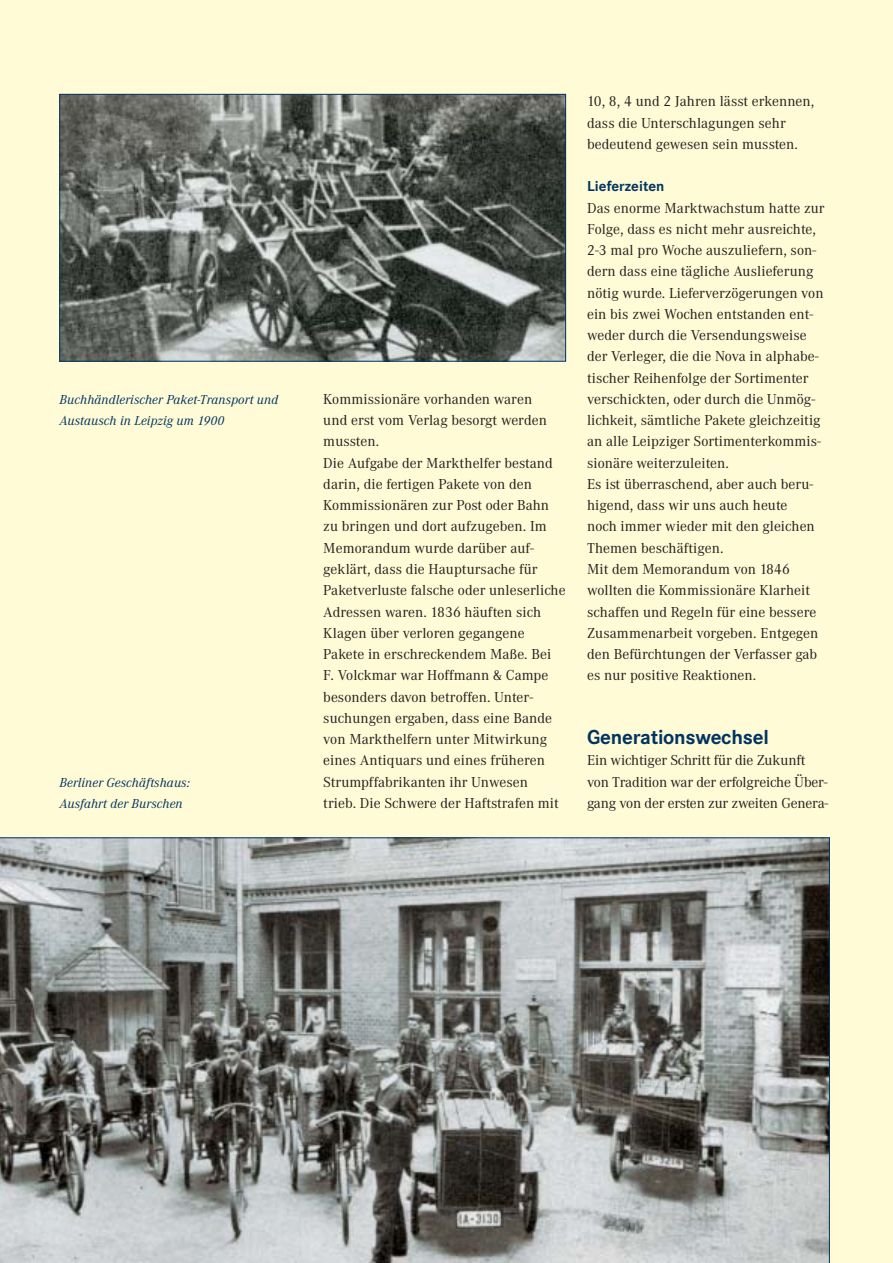
<style>
.page{position:relative;width:893px;height:1263px;background:#fff}
.page>*{position:absolute;margin:0;border:0;box-sizing:border-box;transform-origin:0 0}
.t1{font:700 21px "Corporate S";letter-spacing:-.01em;color:#003461}
.t2{font:15px/21.3px "Corporate A";letter-spacing:.005em;color:#231f1f}
.t3{font:700 15px "Corporate S";letter-spacing:.005em;color:#003461}
.t4{font:italic 13.5px/21.3px "Corporate A";letter-spacing:.01em;color:#003461}
</style>
<div class="page">
<div style="left:0;top:0;width:892px;height:1263px;background:#fffbd6"></div>
<svg style="left:0;top:838px;width:829px;height:425px"></svg>
<img style="left:62px;top:96px;width:502px;height:263px">
<div style="left:60px;top:94px;width:506px;height:267px;border:1px solid #003461"></div>
<p class="t4" style="left:60px;top:390px;width:220px">Buchhändlerischer Paket-Transport und<br>Austausch in Leipzig um 1900</p>
<p class="t4" style="left:60px;top:773px;width:132px">Berliner Geschäftshaus:<br>Ausfahrt der Burschen</p>
<p class="t2" style="left:323px;top:390px;width:244px">Kommissionäre vorhanden waren<br>und erst vom Verlag besorgt werden mussten.<br>Die Aufgabe der Markthelfer bestand darin, die fertigen Pakete von den Kommissionären zur Post oder Bahn zu bringen und dort aufzugeben. Im Memorandum wurde darüber auf&shy;geklärt, dass die Hauptursache für Paketverluste falsche oder unleserliche Adressen waren. 1836 häuften sich Klagen über verloren gegangene Pakete in erschreckendem Maße. Bei<br>F. Volckmar war Hoffmann &amp; Campe besonders davon betroffen. Unter&shy;suchungen ergaben, dass eine Bande von Markthelfern unter Mitwirkung eines Antiquars und eines früheren Strumpffabrikanten ihr Unwesen<br>trieb. Die Schwere der Haftstrafen mit</p>
<p class="t2" style="left:587px;top:92px;width:229px">10, 8, 4 und 2 Jahren lässt erkennen, dass die Unterschlagungen sehr bedeutend gewesen sein mussten.</p>
<p class="t3" style="left:587px;top:181px;width:79px">Lieferzeiten</p>
<p class="t2" style="left:587px;top:199px;width:239px">Das enorme Marktwachstum hatte zur Folge, dass es nicht mehr ausreichte, 2-3 mal pro Woche auszuliefern, son&shy;dern dass eine tägliche Auslieferung nötig wurde. Lieferverzögerungen von ein bis zwei Wochen entstanden ent&shy;weder durch die Versendungsweise der Verleger, die die Nova in alphabe&shy;tischer Reihenfolge der Sortimenter verschickten, oder durch die Unmög&shy;lichkeit, sämtliche Pakete gleichzeitig an alle Leipziger Sortimenterkommis&shy;sionäre weiterzuleiten.<br>Es ist überraschend, aber auch beru&shy;higend, dass wir uns auch heute<br>noch immer wieder mit den gleichen Themen beschäftigen.<br>Mit dem Memorandum von 1846 wollten die Kommissionäre Klarheit schaffen und Regeln für eine bessere Zusammenarbeit vorgeben. Entgegen den Befürchtungen der Verfasser gab es nur positive Reaktionen.</p>
<h1 class="t1" style="left:587px;top:730px;width:183px">Generationswechsel</h1>
<p class="t2" style="left:587px;top:752px;width:243px">Ein wichtiger Schritt für die Zukunft von Tradition war der erfolgreiche Über&shy;gang von der ersten zur zweiten Genera-</p>
</div>
